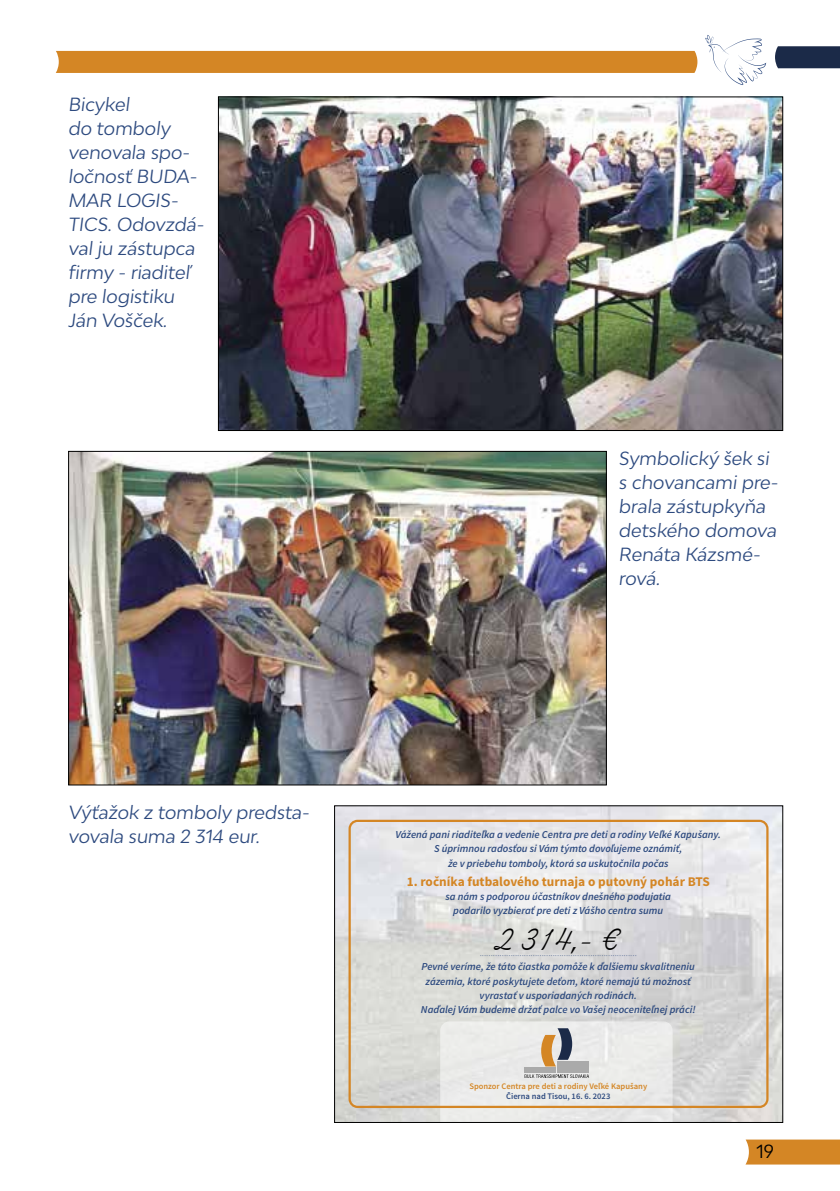
<style>
.page{position:relative;width:840px;height:1191px;background:#fff}
.page>*{position:absolute;margin:0;border:0;box-sizing:border-box;transform-origin:0 0}
.t1{font:37.2px "Kaufmann BT";color:#000}
.t2{font:18px/24px "Bw Modelica";color:#2d4a7f}
.t3{font:18px "Bw Modelica";color:#000}
.t4{font:700 13.2px "Source Sans Pro";color:#d48625}
.t5{font:italic 600 10.6px/14.4px "Source Sans Pro";color:#2d4a7f;text-align:center}
.t6{font:200 10.6px "Source Sans Pro";color:#2d4a7f}
.t7{font:600 8.6px "Source Sans Pro";color:#d48625}
.t8{font:600 8.6px "Source Sans Pro";color:#2d4a7f}
</style>
<div class="page">
<svg style="left:745px;top:1139px;width:94px;height:25px;background:#d68c30"></svg>
<svg style="left:705px;top:35px;width:60px;height:50px"></svg>
<div style="left:56px;top:51px;width:641px;height:22px;background:#d48625"></div>
<svg style="left:775px;top:46px;width:64px;height:22px"></svg>
<img style="left:220px;top:98px;width:560px;height:331px">
<img style="left:70px;top:453px;width:534px;height:330px">
<img style="left:336px;top:807px;width:444px;height:314px">
<svg style="left:440px;top:1021px;width:232px;height:100px;background:#e4e3e1"></svg>
<div style="left:348px;top:819px;width:420px;height:289px;border:2px solid #d48625;border-radius:8px"></div>
<div style="left:334px;top:805px;width:448px;height:318px;border:1px solid #000"></div>
<h2 class="t2" style="left:68px;top:92px;width:140px">Bicykel<br>do tomboly venovala spo&shy;ločnosť BUDA-<br>MAR LOGIS-<br>TICS. Odovzdá&shy;val ju zástupca firmy - riaditeľ pre logistiku<br>Ján Vošček.</h2>
<h2 class="t2" style="left:618px;top:446px;width:163px">Symbolický šek si s chovancami pre&shy;brala zástupkyňa detského domova<br>Renáta Kázsmé&shy;rová.</h2>
<h2 class="t2" style="left:68px;top:800px;width:245px">Výťažok z tomboly predsta&shy;vovala suma 2 314 eur.</h2>
<p class="t5" style="left:395px;top:827px;width:327px">Vážená pani riaditeľka a vedenie Centra pre deti a rodiny Veľké Kapušany.<br>S úprimnou radosťou si Vám týmto dovoľujeme oznámiť,<br>že v priebehu tomboly, ktorá sa uskutočnila počas</p>
<p class="t4" style="left:406px;top:872px;width:304px">1. ročníka futbalového turnaja o putovný pohár BTS</p>
<p class="t5" style="left:445px;top:889px;width:227px">sa nám s podporou účastníkov dnešného podujatia podarilo vyzbierať pre deti z Vášho centra sumu</p>
<p class="t6" style="left:479px;top:946px;width:159px">.......................................................................</p>
<p class="t5" style="left:420px;top:959px;width:276px">Pevné veríme, že táto čiastka pomôže k ďalšiemu skvalitneniu zázemia, ktoré poskytujete deťom, ktoré nemajú tú možnosť vyrastať v usporiadaných rodinách.<br>Naďalej Vám budeme držať palce vo Vašej neoceniteľnej práci!</p>
<h1 class="t1" style="left:497px;top:916px;width:124px">2 314,- €</h1>
<p class="t7" style="left:469px;top:1080px;width:179px">Sponzor Centra pre deti a rodiny Veľké Kapušany</p>
<p class="t8" style="left:506px;top:1091px;width:106px">Čierna nad Tisou, 16. 6. 2023</p>
<h2 class="t3" style="left:756px;top:1140px;width:19px">19</h2>
</div>
